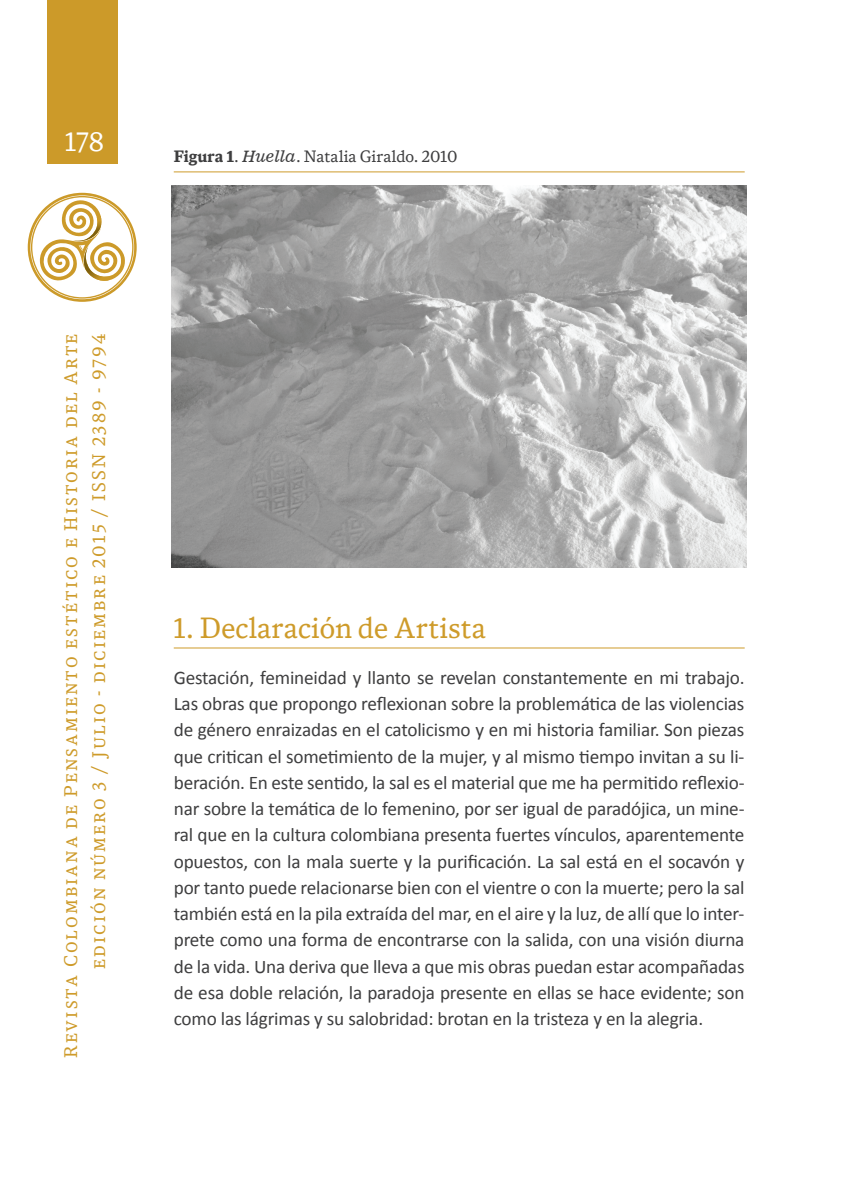
<style>
.page{position:relative;width:844px;height:1191px;background:#fff}
.page>*{position:absolute;margin:0;border:0;box-sizing:border-box;transform-origin:0 0}
.t1{font:28px "DB News";color:#ce9b2a}
.t2{font:26.25px "DB News";color:#fff}
.t3{font:19.25px/26.2px "Calibri";letter-spacing:-.01em;color:#3e3e3f;text-align:justify}
.t4{font:17.5px/28px "DB News SC";letter-spacing:.12em;color:#ce9b2a;text-align:right}
.t5{font:15.75px "DB News";color:#3e3e3f}
.s1{font-weight:700}
.s2{font-family:"News 701 BT Italic A"}
</style>
<div class="page">
<div style="left:47px;top:0;width:71px;height:164px;background:#cc9a29"></div>
<svg style="left:28px;top:193px;width:109px;height:109px"></svg>
<hr style="left:174px;top:171px;width:570px;height:1px;background:#ce9b2a">
<hr style="left:174px;top:647px;width:570px;height:1px;background:#ce9b2a">
<img style="left:172px;top:186px;width:574px;height:381px">
<h2 class="t2" style="left:65px;top:125px;width:40px">178</h2>
<p class="t5" style="left:174px;top:146px;width:285px"><span class="s1">Figura 1</span>. <span class="s2">Huella</span>. Natalia Giraldo. 2010</p>
<p class="t4" style="left:56px;top:1058px;width:726px;rotate:-90deg">Revista Colombiana de Pensamiento estético e Historia del Arte edición número 3 / Julio - diciembre 2015 / ISSN 2389 - 9794</p>
<h1 class="t1" style="left:174px;top:610px;width:314px">1. Declaración de Artista</h1>
<p class="t3" style="left:174px;top:664px;width:572px">Gestación, femineidad y llanto se revelan constantemente en mi trabajo.<br>Las obras que propongo reflexionan sobre la problemática de las violencias de género enraizadas en el catolicismo y en mi historia familiar. Son piezas que critican el sometimiento de la mujer, y al mismo tiempo invitan a su li&shy;beración. En este sentido, la sal es el material que me ha permitido reflexio&shy;nar sobre la temática de lo femenino, por ser igual de paradójica, un mine&shy;ral que en la cultura colombiana presenta fuertes vínculos, aparentemente opuestos, con la mala suerte y la purificación. La sal está en el socavón y por tanto puede relacionarse bien con el vientre o con la muerte; pero la sal también está en la pila extraída del mar, en el aire y la luz, de allí que lo inter&shy;prete como una forma de encontrarse con la salida, con una visión diurna de la vida. Una deriva que lleva a que mis obras puedan estar acompañadas de esa doble relación, la paradoja presente en ellas se hace evidente; son como las lágrimas y su salobridad: brotan en la tristeza y en la alegria.</p>
</div>
